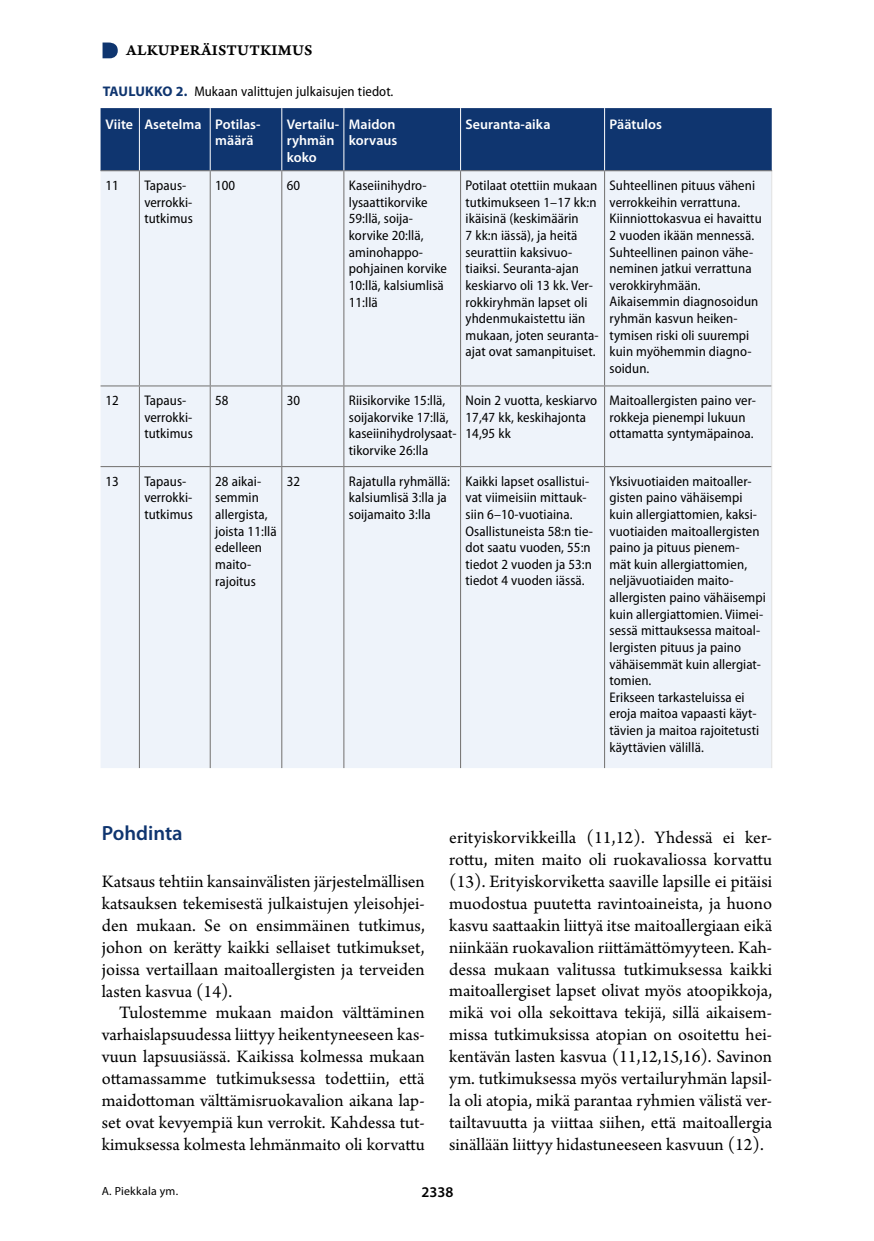
<style>
.page{position:relative;width:874px;height:1241px;background:#fff}
.page>*{position:absolute;margin:0;border:0;box-sizing:border-box;transform-origin:0 0}
.t1{font:600 20.65px "Myriad Pro";color:#0f356f}
.t2{font:18.38px/21.9px "Arno Pro";color:#000;text-align:justify}
.t3{font:15.75px "Arno Pro Smbd Caption";letter-spacing:.015em;color:#000}
.t4{font:600 14.88px "Myriad Pro";color:#000}
.t5{font:semi-condensed 14px/16.6px "Myriad Pro";letter-spacing:.005em;color:#000}
.t6{font:600 14px/16.6px "Myriad Pro";letter-spacing:.005em;color:#fff}
.t7{font:11.9px "Myriad Pro";letter-spacing:.02em;color:#000}
.s1{font-weight:700;font-stretch:normal;color:#0f356f}
</style>
<div class="page">
<div style="left:100px;top:108px;width:671px;height:62px;background:#0f356f"></div>
<div style="left:100px;top:171px;width:671px;height:597px;background:#eef3fa"></div>
<hr style="left:771px;top:171px;width:1px;height:215px;background:#e1e1e1">
<hr style="left:771px;top:386px;width:1px;height:80px;background:#e1e1e1">
<hr style="left:771px;top:466px;width:1px;height:302px;background:#e1e1e1">
<hr style="left:100px;top:170px;width:39px;height:1px;background:#716f6d">
<hr style="left:139px;top:170px;width:71px;height:1px;background:#716f6d">
<hr style="left:139px;top:171px;width:1px;height:214px;background:#716f6d">
<hr style="left:210px;top:170px;width:72px;height:1px;background:#716f6d">
<hr style="left:210px;top:171px;width:1px;height:214px;background:#716f6d">
<hr style="left:282px;top:170px;width:62px;height:1px;background:#716f6d">
<hr style="left:281px;top:171px;width:1px;height:214px;background:#716f6d">
<hr style="left:344px;top:170px;width:116px;height:1px;background:#716f6d">
<hr style="left:343px;top:171px;width:1px;height:214px;background:#716f6d">
<hr style="left:460px;top:170px;width:144px;height:1px;background:#716f6d">
<hr style="left:460px;top:171px;width:1px;height:214px;background:#716f6d">
<hr style="left:604px;top:170px;width:167px;height:1px;background:#716f6d">
<hr style="left:604px;top:171px;width:1px;height:214px;background:#716f6d">
<hr style="left:100px;top:385px;width:39px;height:1px;background:#716f6d">
<hr style="left:139px;top:385px;width:71px;height:1px;background:#716f6d">
<hr style="left:139px;top:386px;width:1px;height:80px;background:#716f6d">
<hr style="left:210px;top:385px;width:72px;height:1px;background:#716f6d">
<hr style="left:210px;top:386px;width:1px;height:80px;background:#716f6d">
<hr style="left:282px;top:385px;width:62px;height:1px;background:#716f6d">
<hr style="left:281px;top:386px;width:1px;height:80px;background:#716f6d">
<hr style="left:344px;top:385px;width:116px;height:1px;background:#716f6d">
<hr style="left:343px;top:386px;width:1px;height:80px;background:#716f6d">
<hr style="left:460px;top:385px;width:144px;height:1px;background:#716f6d">
<hr style="left:460px;top:386px;width:1px;height:80px;background:#716f6d">
<hr style="left:604px;top:385px;width:167px;height:1px;background:#716f6d">
<hr style="left:604px;top:386px;width:1px;height:80px;background:#716f6d">
<hr style="left:100px;top:466px;width:39px;height:1px;background:#716f6d">
<hr style="left:139px;top:466px;width:71px;height:1px;background:#716f6d">
<hr style="left:139px;top:467px;width:1px;height:301px;background:#716f6d">
<hr style="left:210px;top:466px;width:72px;height:1px;background:#716f6d">
<hr style="left:210px;top:467px;width:1px;height:301px;background:#716f6d">
<hr style="left:282px;top:466px;width:62px;height:1px;background:#716f6d">
<hr style="left:281px;top:467px;width:1px;height:301px;background:#716f6d">
<hr style="left:344px;top:466px;width:116px;height:1px;background:#716f6d">
<hr style="left:343px;top:467px;width:1px;height:301px;background:#716f6d">
<hr style="left:460px;top:466px;width:144px;height:1px;background:#716f6d">
<hr style="left:460px;top:467px;width:1px;height:301px;background:#716f6d">
<hr style="left:604px;top:466px;width:167px;height:1px;background:#716f6d">
<hr style="left:604px;top:467px;width:1px;height:301px;background:#716f6d">
<hr style="left:139px;top:108px;width:1px;height:62px;background:#fff">
<hr style="left:210px;top:108px;width:1px;height:62px;background:#fff">
<hr style="left:281px;top:108px;width:1px;height:62px;background:#fff">
<hr style="left:343px;top:108px;width:1px;height:62px;background:#fff">
<hr style="left:460px;top:108px;width:1px;height:62px;background:#fff">
<hr style="left:604px;top:108px;width:1px;height:62px;background:#fff">
<svg style="left:102px;top:42px;width:16px;height:16px"></svg>
<p class="t3" style="left:126px;top:41px;width:188px">ALKUPERÄISTUTKIMUS</p>
<p class="t5" style="left:103px;top:83px;width:292px"><span class="s1">TAULUKKO 2.</span> Mukaan valittujen julkaisujen tiedot.</p>
<p class="t6" style="left:215px;top:115px;width:47px;text-indent:-110px">Viite Asetelma Potilas&shy;määrä</p>
<p class="t6" style="left:286px;top:115px;width:54px">Vertailu&shy;ryhmän koko</p>
<p class="t6" style="left:348px;top:115px;width:50px">Maidon korvaus</p>
<p class="t6" style="left:465px;top:115px;width:86px">Seuranta-aika</p>
<p class="t6" style="left:609px;top:115px;width:54px">Päätulos</p>
<p class="t5" style="left:105px;top:177px;width:15px">11</p>
<p class="t5" style="left:144px;top:177px;width:50px">Tapaus&shy;verrokki&shy;tutkimus</p>
<p class="t5" style="left:215px;top:177px;width:22px">100</p>
<p class="t5" style="left:286px;top:177px;width:15px">60</p>
<p class="t5" style="left:348px;top:177px;width:100px">Kaseiinihydro&shy;lysaattikorvike<br>59:llä, soija&shy;korvike 20:llä, aminohappo&shy;pohjainen korvike<br>10:llä, kalsiumlisä<br>11:llä</p>
<p class="t5" style="left:465px;top:177px;width:135px">Potilaat otettiin mukaan tutkimukseen 1–17 kk:n ikäisinä (keskimäärin<br>7 kk:n iässä), ja heitä seurattiin kaksivuo&shy;tiaiksi. Seuranta-ajan keskiarvo oli 13 kk. Ver&shy;rokkiryhmän lapset oli yhdenmukaistettu iän mukaan, joten seuranta&shy;ajat ovat samanpituiset.</p>
<p class="t5" style="left:609px;top:177px;width:154px">Suhteellinen pituus väheni verrokkeihin verrattuna.<br>Kiinniottokasvua ei havaittu<br>2 vuoden ikään mennessä.<br>Suhteellinen painon vähe&shy;neminen jatkui verrattuna verokkiryhmään.<br>Aikaisemmin diagnosoidun ryhmän kasvun heiken&shy;tymisen riski oli suurempi kuin myöhemmin diagno&shy;soidun.</p>
<p class="t5" style="left:105px;top:392px;width:15px">12</p>
<p class="t5" style="left:144px;top:392px;width:50px">Tapaus&shy;verrokki&shy;tutkimus</p>
<p class="t5" style="left:215px;top:392px;width:15px">58</p>
<p class="t5" style="left:286px;top:392px;width:15px">30</p>
<p class="t5" style="left:348px;top:392px;width:108px">Riisikorvike 15:llä, soijakorvike 17:llä, kaseiinihydrolysaat&shy;tikorvike 26:lla</p>
<p class="t5" style="left:465px;top:392px;width:133px">Noin 2 vuotta, keskiarvo<br>17,47 kk, keskihajonta<br>14,95 kk</p>
<p class="t5" style="left:609px;top:392px;width:148px">Maitoallergisten paino ver&shy;rokkeja pienempi lukuun ottamatta syntymäpainoa.</p>
<p class="t5" style="left:105px;top:472px;width:15px">13</p>
<p class="t5" style="left:144px;top:472px;width:50px">Tapaus&shy;verrokki&shy;tutkimus</p>
<p class="t5" style="left:215px;top:472px;width:63px">28 aikai&shy;semmin allergista, joista 11:llä edelleen maito&shy;rajoitus</p>
<p class="t5" style="left:286px;top:472px;width:15px">32</p>
<p class="t5" style="left:348px;top:472px;width:103px">Rajatulla ryhmällä: kalsiumlisä 3:lla ja soijamaito 3:lla</p>
<p class="t5" style="left:465px;top:472px;width:129px">Kaikki lapset osallistui&shy;vat viimeisiin mittauk&shy;siin 6–10-vuotiaina.<br>Osallistuneista 58:n tie&shy;dot saatu vuoden, 55:n tiedot 2 vuoden ja 53:n tiedot 4 vuoden iässä.</p>
<p class="t5" style="left:609px;top:472px;width:158px">Yksivuotiaiden maitoaller&shy;gisten paino vähäisempi kuin allergiattomien, kaksi&shy;vuotiaiden maitoallergisten paino ja pituus pienem-<br>mät kuin allergiattomien, neljävuotiaiden maito&shy;allergisten paino vähäisempi kuin allergiattomien. Viimei&shy;sessä mittauksessa maitoal&shy;lergisten pituus ja paino vähäisemmät kuin allergiat&shy;tomien.<br>Erikseen tarkasteluissa ei eroja maitoa vapaasti käyt&shy;tävien ja maitoa rajoitetusti käyttävien välillä.</p>
<h1 class="t1" style="left:102px;top:819px;width:82px">Pohdinta</h1>
<p class="t2" style="left:102px;top:871px;width:324px">Katsaus tehtiin kansainvälisten järjestelmällisen katsauksen tekemisestä julkaistujen yleisohjei&shy;den mukaan. Se on ensimmäinen tutkimus, johon on kerätty kaikki sellaiset tutkimukset, joissa vertaillaan maitoallergisten ja terveiden lasten kasvua (14).</p>
<p class="t2" style="left:102px;top:1002px;width:324px;text-indent:17px">Tulostemme mukaan maidon välttäminen varhaislapsuudessa liittyy heikentyneeseen kas&shy;vuun lapsuusiässä. Kaikissa kolmessa mukaan ottamassamme tutkimuksessa todettiin, että maidottoman välttämisruokavalion aikana lap&shy;set ovat kevyempiä kun verrokit. Kahdessa tut&shy;kimuksessa kolmesta lehmänmaito oli korvattu</p>
<p class="t2" style="left:449px;top:827px;width:324px">erityiskorvikkeilla (11,12). Yhdessä ei ker&shy;rottu, miten maito oli ruokavaliossa korvattu (13). Erityiskorviketta saaville lapsille ei pitäisi muodostua puutetta ravintoaineista, ja huono kasvu saattaakin liittyä itse maitoallergiaan eikä niinkään ruokavalion riittämättömyyteen. Kah&shy;dessa mukaan valitussa tutkimuksessa kaikki maitoallergiset lapset olivat myös atoopikkoja, mikä voi olla sekoittava tekijä, sillä aikaisem&shy;missa tutkimuksissa atopian on osoitettu hei&shy;kentävän lasten kasvua (11,12,15,16). Savinon ym. tutkimuksessa myös vertailuryhmän lapsil&shy;la oli atopia, mikä parantaa ryhmien välistä ver&shy;tailtavuutta ja viittaa siihen, että maitoallergia sinällään liittyy hidastuneeseen kasvuun (12).</p>
<p class="t7" style="left:102px;top:1183px;width:78px">A. Piekkala ym.</p>
<p class="t4" style="left:421px;top:1182px;width:33px">2338</p>
</div>
